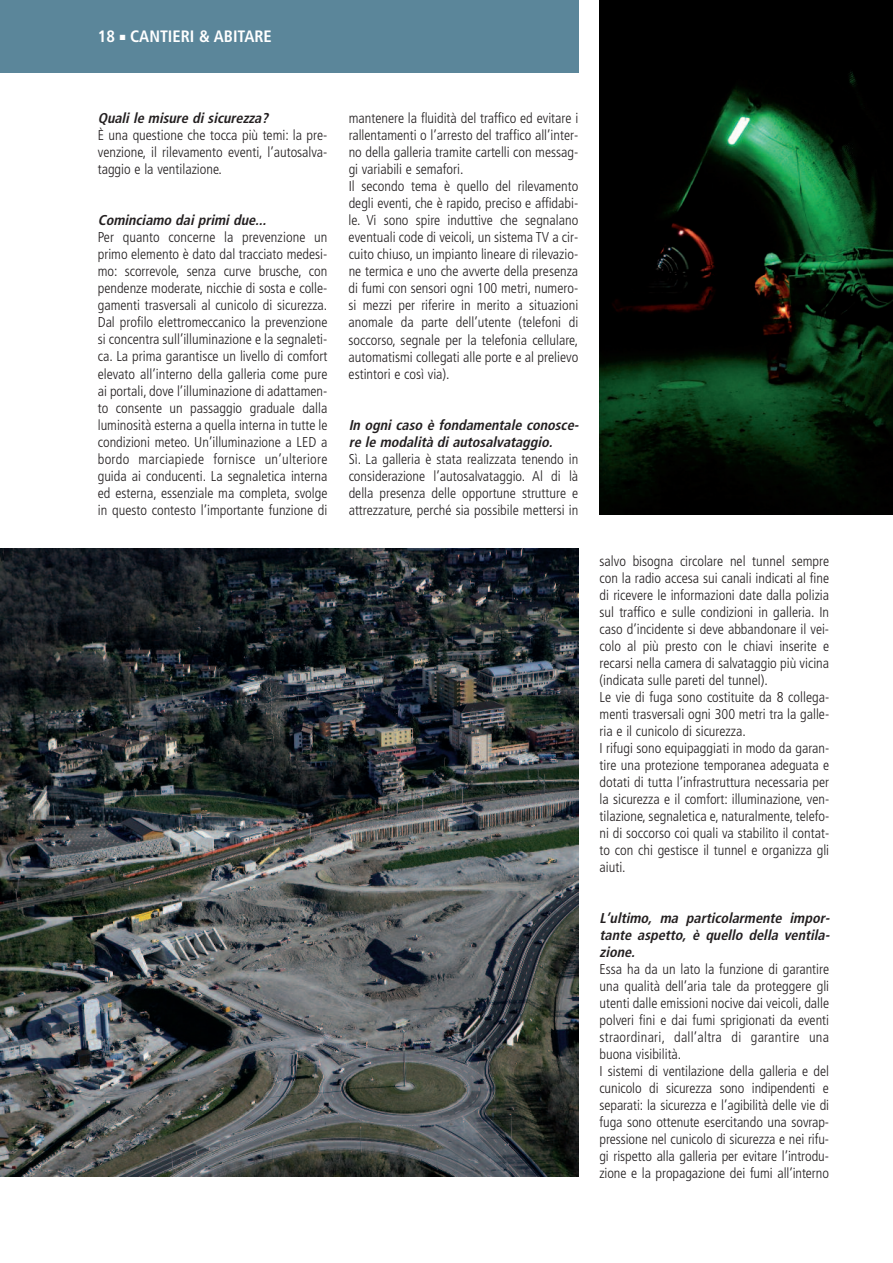
<style>
.page{position:relative;width:893px;height:1263px;background:#fff}
.page>*{position:absolute;margin:0;border:0;box-sizing:border-box;transform-origin:0 0}
.t1{font:700 condensed 16.5px "Frutiger";color:#fff}
.t2{font:300 condensed 14.25px/17px "Frutiger";color:#231f20}
.t3{font:italic 700 condensed 14.25px/17px "Frutiger";color:#231f20;text-align:justify}
</style>
<div class="page">
<img style="left:600px;top:0;width:293px;height:515px">
<div style="left:0;top:0;width:578px;height:72px;background:#5b869a"></div>
<img style="left:0;top:549px;width:578px;height:627px">
<p class="t1" style="left:98px;top:30px;width:176px">18 ■ CANTIERI &amp; ABITARE</p>
<p class="t3" style="left:98px;top:111px;width:175px">Quali le misure di sicurezza?</p>
<p class="t2" style="left:98px;top:128px;width:231px;text-align:justify">È una questione che tocca più temi: la pre&shy;venzione, il rilevamento eventi, l’autosalva&shy;taggio e la ventilazione.</p>
<p class="t3" style="left:98px;top:213px;width:173px">Cominciamo dai primi due...</p>
<p class="t2" style="left:98px;top:230px;width:231px;text-align:justify">Per quanto concerne la prevenzione un primo elemento è dato dal tracciato medesi&shy;mo: scorrevole, senza curve brusche, con pendenze moderate, nicchie di sosta e colle&shy;gamenti trasversali al cunicolo di sicurezza.<br>Dal profilo elettromeccanico la prevenzione si concentra sull’illuminazione e la segnaleti&shy;ca. La prima garantisce un livello di comfort elevato all’interno della galleria come pure ai portali, dove l’illuminazione di adattamen&shy;to consente un passaggio graduale dalla luminosità esterna a quella interna in tutte le condizioni meteo. Un’illuminazione a LED a bordo marciapiede fornisce un’ulteriore guida ai conducenti. La segnaletica interna ed esterna, essenziale ma completa, svolge in questo contesto l’importante funzione di</p>
<p class="t2" style="left:349px;top:111px;width:231px">mantenere la fluidità del traffico ed evitare i rallentamenti o l’arresto del traffico all’inter&shy;no della galleria tramite cartelli con messag&shy;gi variabili e semafori.<br>Il secondo tema è quello del rilevamento degli eventi, che è rapido, preciso e affidabi&shy;le. Vi sono spire induttive che segnalano eventuali code di veicoli, un sistema TV a cir&shy;cuito chiuso, un impianto lineare di rilevazio&shy;ne termica e uno che avverte della presenza di fumi con sensori ogni 100 metri, numero&shy;si mezzi per riferire in merito a situazioni anomale da parte dell’utente (telefoni di soccorso, segnale per la telefonia cellulare, automatismi collegati alle porte e al prelievo estintori e così via).</p>
<p class="t3" style="left:349px;top:417px;width:234px">In ogni caso è fondamentale conosce&shy;re le modalità di autosalvataggio.</p>
<p class="t2" style="left:349px;top:451px;width:231px;text-align:justify">Sì. La galleria è stata realizzata tenendo in considerazione l’autosalvataggio. Al di là della presenza delle opportune strutture e attrezzature, perché sia possibile mettersi in</p>
<p class="t2" style="left:599px;top:553px;width:231px">salvo bisogna circolare nel tunnel sempre con la radio accesa sui canali indicati al fine di ricevere le informazioni date dalla polizia sul traffico e sulle condizioni in galleria. In caso d’incidente si deve abbandonare il vei&shy;colo al più presto con le chiavi inserite e recarsi nella camera di salvataggio più vicina (indicata sulle pareti del tunnel).<br>Le vie di fuga sono costituite da 8 collega&shy;menti trasversali ogni 300 metri tra la galle&shy;ria e il cunicolo di sicurezza.<br>I rifugi sono equipaggiati in modo da garan&shy;tire una protezione temporanea adeguata e dotati di tutta l’infrastruttura necessaria per la sicurezza e il comfort: illuminazione, ven&shy;tilazione, segnaletica e, naturalmente, telefo&shy;ni di soccorso coi quali va stabilito il contat&shy;to con chi gestisce il tunnel e organizza gli aiuti.</p>
<p class="t3" style="left:600px;top:910px;width:234px">L’ultimo, ma particolarmente impor&shy;tante aspetto, è quello della ventila&shy;zione.</p>
<p class="t2" style="left:599px;top:961px;width:231px">Essa ha da un lato la funzione di garantire una qualità dell’aria tale da proteggere gli utenti dalle emissioni nocive dai veicoli, dalle polveri fini e dai fumi sprigionati da eventi straordinari, dall’altra di garantire una buona visibilità.<br>I sistemi di ventilazione della galleria e del cunicolo di sicurezza sono indipendenti e separati: la sicurezza e l’agibilità delle vie di fuga sono ottenute esercitando una sovrap&shy;pressione nel cunicolo di sicurezza e nei rifu&shy;gi rispetto alla galleria per evitare l’introdu&shy;zione e la propagazione dei fumi all’interno</p>
</div>
